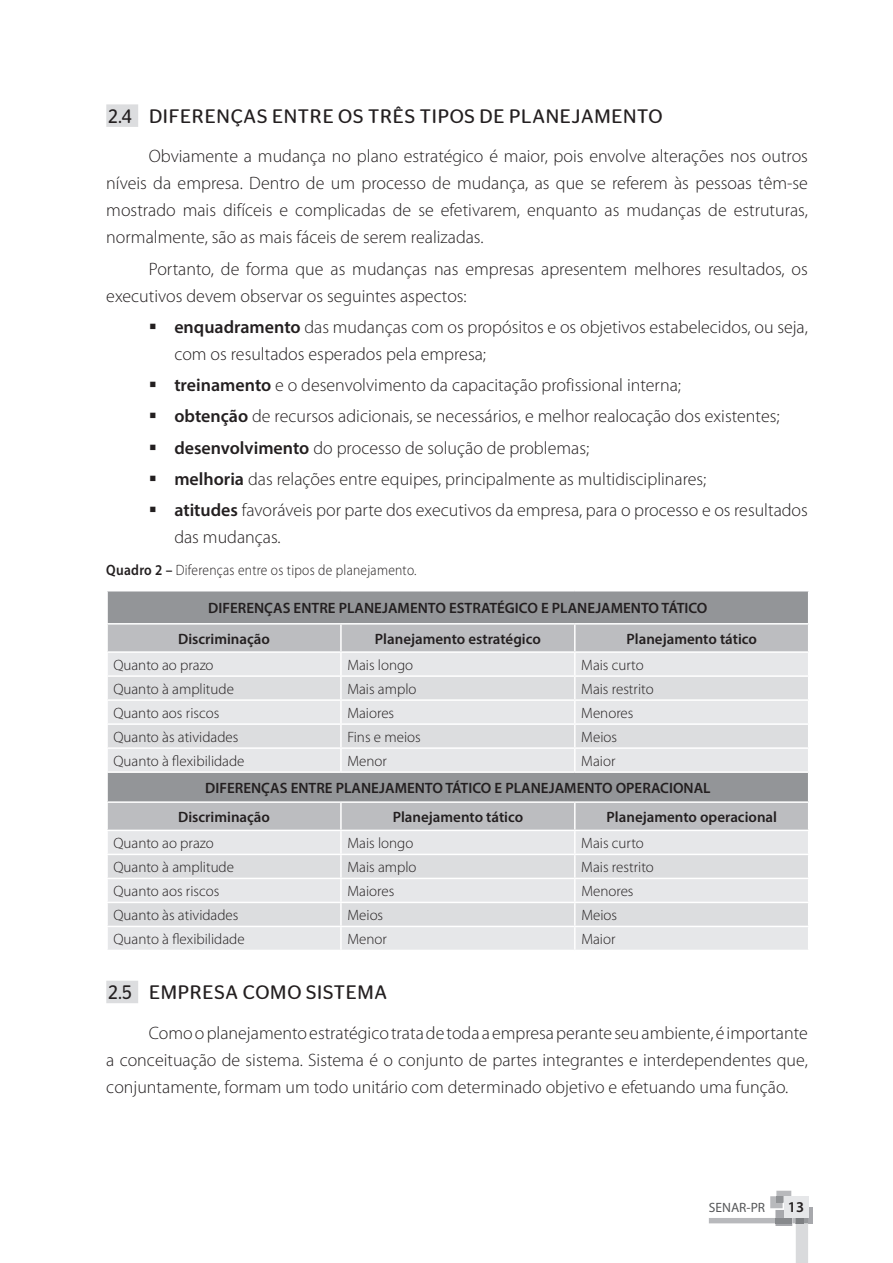
<style>
.page{position:relative;width:893px;height:1263px;background:#fff}
.page>*{position:absolute;margin:0;border:0;box-sizing:border-box;transform-origin:0 0}
.t1{font:19.5px "Stag Sans Round";letter-spacing:.04em;color:#231f20;scale:.9 1}
.t2{font:300 18px/27px "Myriad Pro";color:#231f20}
.t3{font:300 15px "Myriad Pro";color:#231f20}
.t4{font:600 15px/30.6px "Myriad Pro";color:#231f20}
.t5{font:300 15px "Myriad Pro";letter-spacing:.02em;color:#231f20;scale:.9 1}
.t6{font:13.5px "Myriad Pro";color:#57585a}
.s1{font-weight:600}
</style>
<div class="page">
<div style="left:808px;top:1207px;width:5px;height:16px;background:#a7a8ac"></div>
<svg style="left:709px;top:1191px;width:99px;height:72px"></svg>
<div style="left:784px;top:1197px;width:24px;height:21px;background:#e6e7e9"></div>
<div style="left:106px;top:104px;width:32px;height:23px;background:#dcdddf"></div>
<div style="left:106px;top:981px;width:32px;height:22px;background:#dcdddf"></div>
<div style="left:108px;top:591px;width:700px;height:32px;background:#939598"></div>
<div style="left:108px;top:624px;width:700px;height:27px;background:#bcbdc0"></div>
<div style="left:108px;top:653px;width:700px;height:297px;background:#e6e7e9"></div>
<svg style="left:108px;top:677px;width:700px;height:249px;background:#d3d4d7"></svg>
<hr style="left:340px;top:624px;width:2px;height:27px;background:#fff">
<hr style="left:574px;top:624px;width:2px;height:27px;background:#fff">
<hr style="left:340px;top:653px;width:2px;height:22px;background:#fff">
<hr style="left:574px;top:653px;width:2px;height:22px;background:#fff">
<hr style="left:106px;top:675px;width:235px;height:2px;background:#fff">
<hr style="left:341px;top:675px;width:234px;height:2px;background:#fff">
<hr style="left:340px;top:677px;width:2px;height:22px;background:#fff">
<hr style="left:575px;top:675px;width:234px;height:2px;background:#fff">
<hr style="left:574px;top:677px;width:2px;height:22px;background:#fff">
<hr style="left:106px;top:699px;width:235px;height:2px;background:#fff">
<hr style="left:341px;top:699px;width:234px;height:2px;background:#fff">
<hr style="left:340px;top:701px;width:2px;height:22px;background:#fff">
<hr style="left:575px;top:699px;width:234px;height:2px;background:#fff">
<hr style="left:574px;top:701px;width:2px;height:22px;background:#fff">
<hr style="left:106px;top:723px;width:235px;height:2px;background:#fff">
<hr style="left:341px;top:723px;width:234px;height:2px;background:#fff">
<hr style="left:340px;top:725px;width:2px;height:22px;background:#fff">
<hr style="left:575px;top:723px;width:234px;height:2px;background:#fff">
<hr style="left:574px;top:725px;width:2px;height:22px;background:#fff">
<hr style="left:106px;top:747px;width:235px;height:2px;background:#fff">
<hr style="left:341px;top:747px;width:234px;height:2px;background:#fff">
<hr style="left:340px;top:749px;width:2px;height:22px;background:#fff">
<hr style="left:575px;top:747px;width:234px;height:2px;background:#fff">
<hr style="left:574px;top:749px;width:2px;height:22px;background:#fff">
<hr style="left:106px;top:771px;width:235px;height:2px;background:#fff">
<hr style="left:341px;top:771px;width:234px;height:2px;background:#fff">
<hr style="left:575px;top:771px;width:234px;height:2px;background:#fff">
<hr style="left:106px;top:801px;width:235px;height:2px;background:#fff">
<hr style="left:341px;top:801px;width:234px;height:2px;background:#fff">
<hr style="left:340px;top:803px;width:2px;height:27px;background:#fff">
<hr style="left:575px;top:801px;width:234px;height:2px;background:#fff">
<hr style="left:574px;top:803px;width:2px;height:27px;background:#fff">
<hr style="left:106px;top:830px;width:235px;height:1px;background:#fff">
<hr style="left:341px;top:830px;width:234px;height:1px;background:#fff">
<hr style="left:340px;top:831px;width:2px;height:23px;background:#fff">
<hr style="left:575px;top:830px;width:234px;height:1px;background:#fff">
<hr style="left:574px;top:831px;width:2px;height:23px;background:#fff">
<hr style="left:106px;top:854px;width:235px;height:1px;background:#fff">
<hr style="left:341px;top:854px;width:234px;height:1px;background:#fff">
<hr style="left:340px;top:855px;width:2px;height:23px;background:#fff">
<hr style="left:575px;top:854px;width:234px;height:1px;background:#fff">
<hr style="left:574px;top:855px;width:2px;height:23px;background:#fff">
<hr style="left:106px;top:878px;width:235px;height:1px;background:#fff">
<hr style="left:341px;top:878px;width:234px;height:1px;background:#fff">
<hr style="left:340px;top:879px;width:2px;height:23px;background:#fff">
<hr style="left:575px;top:878px;width:234px;height:1px;background:#fff">
<hr style="left:574px;top:879px;width:2px;height:23px;background:#fff">
<hr style="left:106px;top:902px;width:235px;height:1px;background:#fff">
<hr style="left:341px;top:902px;width:234px;height:1px;background:#fff">
<hr style="left:340px;top:903px;width:2px;height:23px;background:#fff">
<hr style="left:575px;top:902px;width:234px;height:1px;background:#fff">
<hr style="left:574px;top:903px;width:2px;height:23px;background:#fff">
<hr style="left:106px;top:926px;width:235px;height:1px;background:#fff">
<hr style="left:341px;top:926px;width:234px;height:1px;background:#fff">
<hr style="left:340px;top:927px;width:2px;height:23px;background:#fff">
<hr style="left:575px;top:926px;width:234px;height:1px;background:#fff">
<hr style="left:574px;top:927px;width:2px;height:23px;background:#fff">
<p class="t1" style="left:109px;top:105px;width:617px">2.4 DIFERENÇAS ENTRE OS TRÊS TIPOS DE PLANEJAMENTO</p>
<p class="t2" style="left:106px;top:143px;width:703px;text-align:justify;text-indent:43px">Obviamente a mudança no plano estratégico é maior, pois envolve alterações nos outros níveis da empresa. Dentro de um processo de mudança, as que se referem às pessoas têm-se mostrado mais difíceis e complicadas de se efetivarem, enquanto as mudanças de estruturas, normalmente, são as mais fáceis de serem realizadas.</p>
<p class="t2" style="left:106px;top:255px;width:703px;text-indent:43px">Portanto, de forma que as mudanças nas empresas apresentem melhores resultados, os executivos devem observar os seguintes aspectos:</p>
<p class="t2" style="left:174px;top:314px;width:635px;text-indent:-26px">▪ <span class="s1">enquadramento</span> das mudanças com os propósitos e os objetivos estabelecidos, ou seja, com os resultados esperados pela empresa;</p>
<p class="t2" style="left:149px;top:372px;width:534px">▪ <span class="s1">treinamento</span> e o desenvolvimento da capacitação profissional interna;</p>
<p class="t2" style="left:149px;top:403px;width:632px">▪ <span class="s1">obtenção</span> de recursos adicionais, se necessários, e melhor realocação dos existentes;</p>
<p class="t2" style="left:149px;top:434px;width:442px">▪ <span class="s1">desenvolvimento</span> do processo de solução de problemas;</p>
<p class="t2" style="left:149px;top:466px;width:559px">▪ <span class="s1">melhoria</span> das relações entre equipes, principalmente as multidisciplinares;</p>
<p class="t2" style="left:174px;top:497px;width:635px;text-indent:-26px">▪ <span class="s1">atitudes</span> favoráveis por parte dos executivos da empresa, para o processo e os resultados das mudanças.</p>
<p class="t5" style="left:106px;top:562px;width:346px"><span class="s1">Quadro 2 –</span> Diferenças entre os tipos de planejamento.</p>
<p class="t4" style="left:178px;top:592px;width:531px;text-indent:30px">DIFERENÇAS ENTRE PLANEJAMENTO ESTRATÉGICO E PLANEJAMENTO TÁTICO<br>Discriminação</p>
<p class="t4" style="left:375px;top:623px;width:167px">Planejamento estratégico</p>
<p class="t4" style="left:626px;top:623px;width:132px">Planejamento tático</p>
<p class="t3" style="left:113px;top:656px;width:102px">Quanto ao prazo</p>
<p class="t3" style="left:347px;top:656px;width:67px">Mais longo</p>
<p class="t3" style="left:581px;top:656px;width:64px">Mais curto</p>
<p class="t3" style="left:113px;top:680px;width:122px">Quanto à amplitude</p>
<p class="t3" style="left:347px;top:680px;width:71px">Mais amplo</p>
<p class="t3" style="left:581px;top:680px;width:74px">Mais restrito</p>
<p class="t3" style="left:113px;top:704px;width:107px">Quanto aos riscos</p>
<p class="t3" style="left:347px;top:704px;width:48px">Maiores</p>
<p class="t3" style="left:581px;top:704px;width:54px">Menores</p>
<p class="t3" style="left:113px;top:728px;width:126px">Quanto às atividades</p>
<p class="t3" style="left:347px;top:728px;width:75px">Fins e meios</p>
<p class="t3" style="left:581px;top:728px;width:37px">Meios</p>
<p class="t3" style="left:113px;top:752px;width:133px">Quanto à flexibilidade</p>
<p class="t3" style="left:347px;top:752px;width:41px">Menor</p>
<p class="t3" style="left:581px;top:752px;width:36px">Maior</p>
<p class="t4" style="left:178px;top:773px;width:534px;line-height:29.1px;text-indent:27px">DIFERENÇAS ENTRE PLANEJAMENTO TÁTICO E PLANEJAMENTO OPERACIONAL<br>Discriminação</p>
<p class="t4" style="left:393px;top:801px;width:132px">Planejamento tático</p>
<p class="t4" style="left:607px;top:801px;width:172px">Planejamento operacional</p>
<p class="t3" style="left:114px;top:835px;width:102px">Quanto ao prazo</p>
<p class="t3" style="left:347px;top:835px;width:67px">Mais longo</p>
<p class="t3" style="left:581px;top:835px;width:64px">Mais curto</p>
<p class="t3" style="left:114px;top:859px;width:122px">Quanto à amplitude</p>
<p class="t3" style="left:347px;top:859px;width:71px">Mais amplo</p>
<p class="t3" style="left:581px;top:859px;width:74px">Mais restrito</p>
<p class="t3" style="left:114px;top:883px;width:107px">Quanto aos riscos</p>
<p class="t3" style="left:347px;top:883px;width:48px">Maiores</p>
<p class="t3" style="left:581px;top:883px;width:54px">Menores</p>
<p class="t3" style="left:114px;top:907px;width:126px">Quanto às atividades</p>
<p class="t3" style="left:347px;top:907px;width:37px">Meios</p>
<p class="t3" style="left:581px;top:907px;width:37px">Meios</p>
<p class="t3" style="left:114px;top:931px;width:133px">Quanto à flexibilidade</p>
<p class="t3" style="left:347px;top:931px;width:41px">Menor</p>
<p class="t3" style="left:581px;top:931px;width:36px">Maior</p>
<p class="t1" style="left:109px;top:981px;width:311px">2.5 EMPRESA COMO SISTEMA</p>
<p class="t2" style="left:106px;top:1019px;width:703px;text-align:justify;text-indent:43px">Como o planejamento estratégico trata de toda a empresa perante seu ambiente, é importante a conceituação de sistema. Sistema é o conjunto de partes integrantes e interdependentes que, conjuntamente, formam um todo unitário com determinado objetivo e efetuando uma função.</p>
<p class="t6" style="left:709px;top:1199px;width:58px">SENAR-PR</p>
<p class="t4" style="left:788px;top:1191px;width:18px">13</p>
</div>
